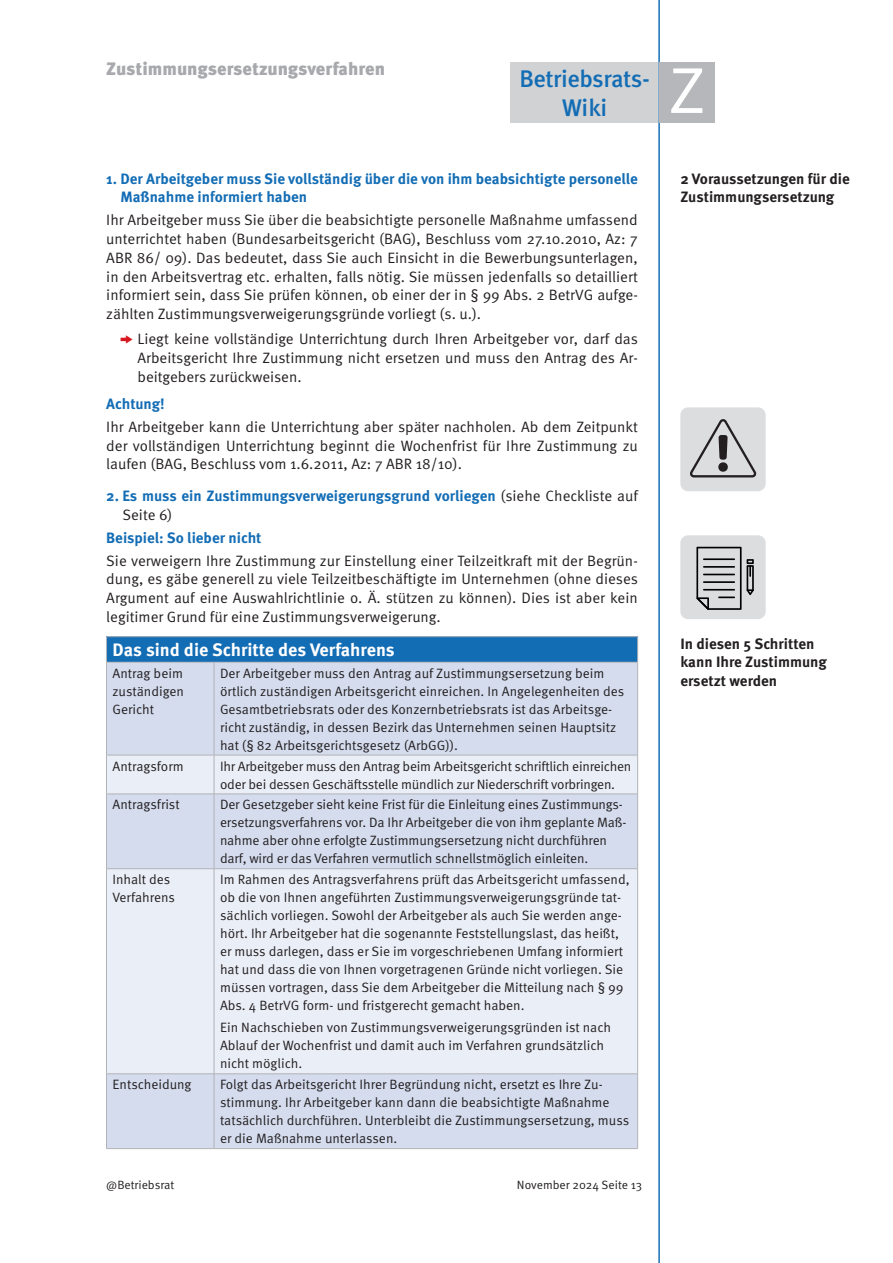
<style>
.page{position:relative;width:893px;height:1263px;background:#fff}
.page>*{position:absolute;margin:0;border:0;box-sizing:border-box;transform-origin:0 0}
.t1{font:66px "Myriad Pro";color:#fff;scale:.96 1}
.t2{font:500 24px/28.8px "Meta OT";letter-spacing:-.02em;color:#136db5;text-align:center}
.tabelle-head{font:700 18px "Meta OT";color:#fff}
.t3{font:900 18px "Meta OT";letter-spacing:-.005em;color:#a8a9ad}
.fließ{font:15px/18.8px "Meta OT";color:#231f20;text-align:justify}
.zü{font:700 15px/18.8px "Meta OT";color:#136db5}
.fließ-2{font:700 15px/18.8px "Meta OT";color:#231f20}
.tabelle{font:13.5px/18px "Meta OT";letter-spacing:-.005em;color:#231f20}
.t4{font:12px "Meta OT";color:#231f20}
.s1{font-family:"Zeal";color:#d7171f}
.s2{font-weight:400;color:#231f20}
</style>
<div class="page">
<div style="left:510px;top:62px;width:149px;height:61px;background:#d1d2d4"></div>
<hr style="left:659px;top:0;width:1px;height:1263px;background:#136db5">
<div style="left:659px;top:62px;width:55px;height:61px;background:#b6b7bb"></div>
<div style="left:106px;top:637px;width:532px;height:25px;background:#136db5"></div>
<div style="left:107px;top:663px;width:530px;height:485px;background:#d4dcee"></div>
<svg style="left:107px;top:756px;width:530px;height:317px;background:#e4e9f4"></svg>
<hr style="left:106px;top:636px;width:108px;height:1px;background:#b2b3b7">
<svg style="left:106px;top:637px;width:1px;height:25px"></svg>
<hr style="left:214px;top:636px;width:424px;height:1px;background:#b2b3b7">
<svg style="left:637px;top:637px;width:1px;height:25px"></svg>
<hr style="left:106px;top:662px;width:108px;height:1px;background:#b2b3b7">
<hr style="left:106px;top:662px;width:1px;height:93px;background:#b2b3b7">
<hr style="left:214px;top:662px;width:424px;height:1px;background:#b2b3b7">
<hr style="left:214px;top:662px;width:1px;height:93px;background:#b2b3b7">
<hr style="left:637px;top:662px;width:1px;height:93px;background:#b2b3b7">
<hr style="left:106px;top:755px;width:108px;height:1px;background:#b2b3b7">
<hr style="left:106px;top:755px;width:1px;height:39px;background:#b2b3b7">
<hr style="left:214px;top:755px;width:424px;height:1px;background:#b2b3b7">
<hr style="left:214px;top:755px;width:1px;height:39px;background:#b2b3b7">
<hr style="left:637px;top:755px;width:1px;height:39px;background:#b2b3b7">
<hr style="left:106px;top:794px;width:108px;height:1px;background:#b2b3b7">
<hr style="left:106px;top:794px;width:1px;height:74px;background:#b2b3b7">
<hr style="left:214px;top:794px;width:424px;height:1px;background:#b2b3b7">
<hr style="left:214px;top:794px;width:1px;height:74px;background:#b2b3b7">
<hr style="left:637px;top:794px;width:1px;height:74px;background:#b2b3b7">
<hr style="left:106px;top:868px;width:108px;height:1px;background:#b2b3b7">
<hr style="left:106px;top:869px;width:1px;height:204px;background:#b2b3b7">
<hr style="left:214px;top:868px;width:424px;height:1px;background:#b2b3b7">
<hr style="left:214px;top:869px;width:1px;height:204px;background:#b2b3b7">
<hr style="left:637px;top:869px;width:1px;height:204px;background:#b2b3b7">
<hr style="left:106px;top:1073px;width:108px;height:1px;background:#b2b3b7">
<hr style="left:106px;top:1074px;width:1px;height:74px;background:#b2b3b7">
<hr style="left:214px;top:1073px;width:424px;height:1px;background:#b2b3b7">
<hr style="left:214px;top:1074px;width:1px;height:74px;background:#b2b3b7">
<hr style="left:637px;top:1074px;width:1px;height:74px;background:#b2b3b7">
<hr style="left:106px;top:1148px;width:108px;height:1px;background:#b2b3b7">
<hr style="left:214px;top:1148px;width:424px;height:1px;background:#b2b3b7">
<div style="left:680px;top:407px;width:86px;height:84px;background:#dcdddf;border-radius:8px"></div>
<svg style="left:690px;top:419px;width:66px;height:58px"></svg>
<div style="left:680px;top:535px;width:86px;height:84px;background:#dcdddf;border-radius:8px"></div>
<svg style="left:696px;top:547px;width:58px;height:63px"></svg>
<p class="t3" style="left:106px;top:58px;width:280px">Zustimmungsersetzungsverfahren</p>
<p class="t1" style="left:669px;top:50px;width:38px">Z</p>
<h2 class="t2" style="left:519px;top:64px;width:132px">Betriebsrats-<br>Wiki</h2>
<p class="zü" style="left:120px;top:169px;width:519px;text-indent:-14px">1. Der Arbeitgeber muss Sie vollständig über die von ihm beabsichtigte personelle<br>Maßnahme informiert haben</p>
<p class="fließ" style="left:106px;top:211px;width:533px">Ihr Arbeitgeber muss Sie über die beabsichtigte personelle Maßnahme umfassend unterrichtet haben (Bundesarbeitsgericht (BAG), Beschluss vom 27.10.2010, Az: 7<br>ABR 86/ 09). Das bedeutet, dass Sie auch Einsicht in die Bewerbungsunterlagen, in den Arbeitsvertrag etc. erhalten, falls nötig. Sie müssen jedenfalls so detailliert informiert sein, dass Sie prüfen können, ob einer der in § 99 Abs. 2 BetrVG aufge&shy;zählten Zustimmungsverweigerungsgründe vorliegt (s. u.).</p>
<p class="fließ" style="left:137px;top:330px;width:502px;text-indent:-18px"><span class="s1">k</span> Liegt keine vollständige Unterrichtung durch Ihren Arbeitgeber vor, darf das Arbeitsgericht Ihre Zustimmung nicht ersetzen und muss den Antrag des Ar&shy;beitgebers zurückweisen.</p>
<p class="zü" style="left:106px;top:394px;width:60px">Achtung!</p>
<p class="fließ" style="left:106px;top:418px;width:533px">Ihr Arbeitgeber kann die Unterrichtung aber später nachholen. Ab dem Zeitpunkt der vollständigen Unterrichtung beginnt die Wochenfrist für Ihre Zustimmung zu laufen (BAG, Beschluss vom 1.6.2011, Az: 7 ABR 18/10).</p>
<p class="zü" style="left:122px;top:486px;width:517px;text-indent:-16px">2. Es muss ein Zustimmungsverweigerungsgrund vorliegen <span class="s2">(siehe Checkliste auf<br>Seite 6)</span></p>
<p class="zü" style="left:106px;top:528px;width:157px">Beispiel: So lieber nicht</p>
<p class="fließ" style="left:106px;top:551px;width:533px">Sie verweigern Ihre Zustimmung zur Einstellung einer Teilzeitkraft mit der Begrün&shy;dung, es gäbe generell zu viele Teilzeitbeschäftigte im Unternehmen (ohne dieses Argument auf eine Auswahlrichtlinie o. Ä. stützen zu können). Dies ist aber kein legitimer Grund für eine Zustimmungsverweigerung.</p>
<p class="tabelle-head" style="left:112px;top:639px;width:284px">Das sind die Schritte des Verfahrens</p>
<p class="tabelle" style="left:112px;top:664px;width:73px;text-align:justify">Antrag beim zuständigen Gericht</p>
<p class="tabelle" style="left:220px;top:664px;width:406px">Der Arbeitgeber muss den Antrag auf Zustimmungsersetzung beim örtlich zuständigen Arbeitsgericht einreichen. In Angelegenheiten des Gesamtbetriebsrats oder des Konzernbetriebsrats ist das Arbeitsge&shy;richt zuständig, in dessen Bezirk das Unternehmen seinen Hauptsitz hat (§ 82 Arbeitsgerichtsgesetz (ArbGG)).</p>
<p class="tabelle" style="left:112px;top:757px;width:73px">Antragsform</p>
<p class="tabelle" style="left:220px;top:757px;width:413px">Ihr Arbeitgeber muss den Antrag beim Arbeitsgericht schriftlich einreichen oder bei dessen Geschäftsstelle mündlich zur Niederschrift vorbringen.</p>
<p class="tabelle" style="left:112px;top:796px;width:69px">Antragsfrist</p>
<p class="tabelle" style="left:220px;top:796px;width:408px">Der Gesetzgeber sieht keine Frist für die Einleitung eines Zustimmungs&shy;ersetzungsverfahrens vor. Da Ihr Arbeitgeber die von ihm geplante Maß&shy;nahme aber ohne erfolgte Zustimmungsersetzung nicht durchführen darf, wird er das Verfahren vermutlich schnellstmöglich einleiten.</p>
<p class="tabelle" style="left:112px;top:871px;width:64px">Inhalt des<br>Verfahrens</p>
<p class="tabelle" style="left:220px;top:871px;width:411px">Im Rahmen des Antragsverfahrens prüft das Arbeitsgericht umfassend, ob die von Ihnen angeführten Zustimmungsverweigerungsgründe tat&shy;sächlich vorliegen. Sowohl der Arbeitgeber als auch Sie werden ange&shy;hört. Ihr Arbeitgeber hat die sogenannte Feststellungslast, das heißt, er muss darlegen, dass er Sie im vorgeschriebenen Umfang informiert hat und dass die von Ihnen vorgetragenen Gründe nicht vorliegen. Sie müssen vortragen, dass Sie dem Arbeitgeber die Mitteilung nach § 99<br>Abs. 4 BetrVG form- und fristgerecht gemacht haben.</p>
<p class="tabelle" style="left:220px;top:1019px;width:392px">Ein Nachschieben von Zustimmungsverweigerungsgründen ist nach<br>Ablauf der Wochenfrist und damit auch im Verfahren grundsätzlich nicht möglich.</p>
<p class="tabelle" style="left:112px;top:1076px;width:81px">Entscheidung</p>
<p class="tabelle" style="left:220px;top:1076px;width:411px">Folgt das Arbeitsgericht Ihrer Begründung nicht, ersetzt es Ihre Zu&shy;stimmung. Ihr Arbeitgeber kann dann die beabsichtigte Maßnahme tatsächlich durchführen. Unterbleibt die Zustimmungsersetzung, muss er die Maßnahme unterlassen.</p>
<p class="t4" style="left:106px;top:1178px;width:70px">@Betriebsrat</p>
<p class="t4" style="left:517px;top:1178px;width:127px">November 2024 Seite 13</p>
<p class="fließ-2" style="left:680px;top:169px;width:171px">2 Voraussetzungen für die<br>Zustimmungsersetzung</p>
<p class="fließ-2" style="left:680px;top:634px;width:148px">In diesen 5 Schritten kann Ihre Zustimmung ersetzt werden</p>
</div>
